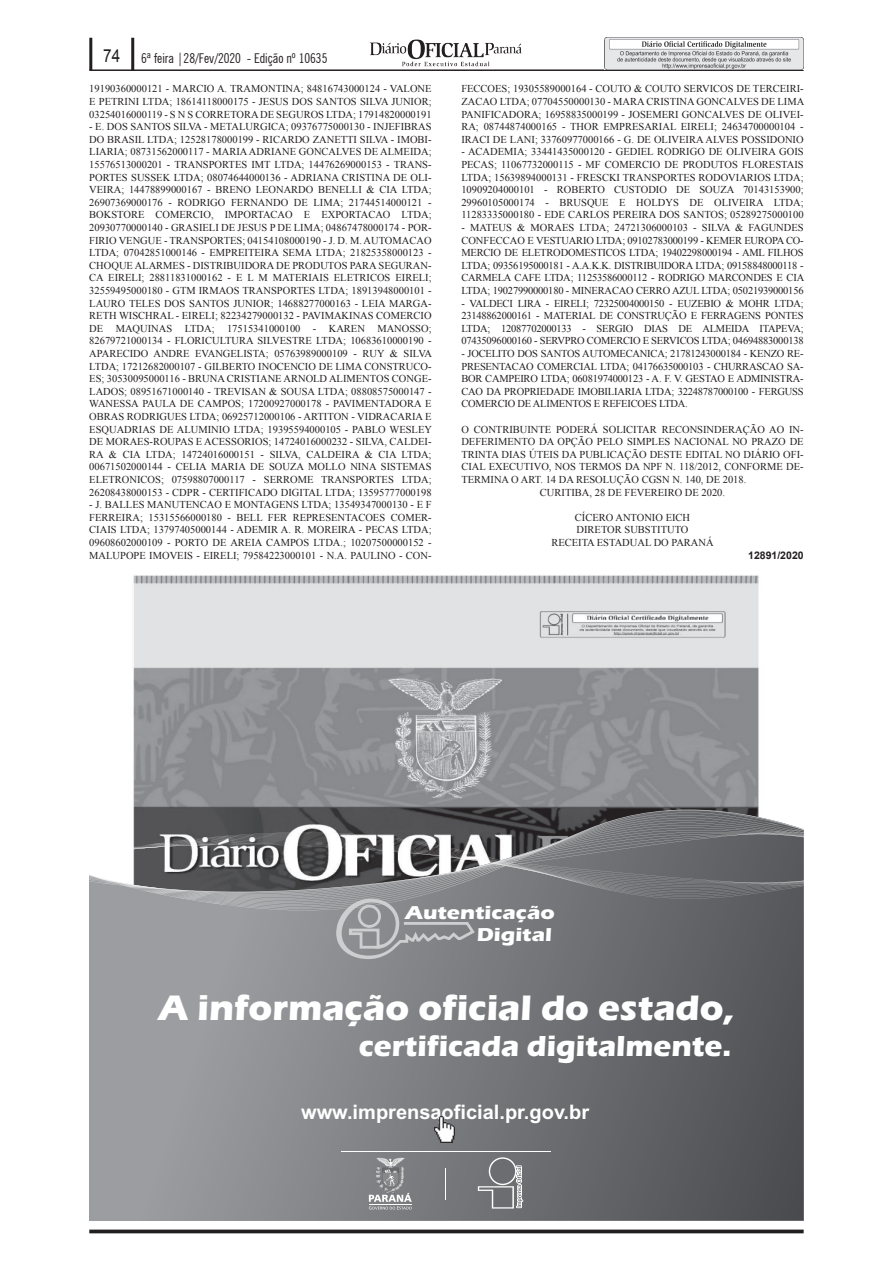
<style>
.page{position:relative;width:893px;height:1263px;background:#fff}
.page>*{position:absolute;margin:0;border:0;box-sizing:border-box;transform-origin:0 0}
.t1{font:700 36.75px "Eras ITC";color:#fff}
.t2{font:700 30px "Eras ITC";color:#fff}
.t3{font:700 19.95px "Arial";color:#fff}
.t4{font:700 19.35px/22.2px "Eras ITC";color:#fff;text-align:right;scale:1.14 1}
.t5{font:condensed 13.5px "News Gothic BT";color:#231f20}
.t6{font:10.5px/12.6px "Times New Roman";color:#231f20;text-align:justify}
.t7{font:700 10.5px "Arial";color:#231f20}
.s1{font-family:"Arial";font-stretch:normal;font-size:18px}
</style>
<div class="page">
<hr style="left:89px;top:38px;width:3px;height:32px;background:#231f20">
<hr style="left:131px;top:38px;width:3px;height:32px;background:#231f20">
<hr style="left:89px;top:69px;width:715px;height:2px;background:#231f20">
<svg style="left:89px;top:1229px;width:715px;height:4px;background:#444041"></svg>
<img style="left:605px;top:38px;width:199px;height:31px">
<img style="left:369px;top:39px;width:153px;height:27px">
<img style="left:133px;top:575px;width:626px;height:214px">
<svg style="left:89px;top:959px;width:715px;height:261px;background:#797a7d"></svg>
<svg style="left:133px;top:789px;width:671px;height:43px;background:#747477"></svg>
<svg style="left:89px;top:832px;width:715px;height:127px;background:#818285"></svg>
<hr style="left:445px;top:1168px;width:1px;height:32px;background:#fff">
<svg style="left:369px;top:1157px;width:43px;height:52px;background:#969799"></svg>
<svg style="left:489px;top:1158px;width:27px;height:26px"></svg>
<div style="left:489px;top:1157px;width:27px;height:28px;border:1px solid #fff;border-radius:50%"></div>
<svg style="left:478px;top:1164px;width:53px;height:45px;background:#848588"></svg>
<hr style="left:341px;top:1151px;width:210px;height:1px;background:#fff">
<img style="left:435px;top:1116px;width:19px;height:26px">
<p class="t5" style="left:103px;top:50px;width:226px"><span class="s1">74</span> 6ª feira |28/Fev/2020 - Edição nº 10635</p>
<p class="t6" style="left:89px;top:82px;width:344px">19190360000121 - MARCIO A. TRAMONTINA; 84816743000124 - VALONE E PETRINI LTDA; 18614118000175 - JESUS DOS SANTOS SILVA JUNIOR; 03254016000119 - S N S CORRETORA DE SEGUROS LTDA; 17914820000191</p>
<p class="t6" style="left:89px;top:120px;width:344px">- E. DOS SANTOS SILVA - METALURGICA; 09376775000130 - INJEFIBRAS DO BRASIL LTDA; 12528178000199 - RICARDO ZANETTI SILVA - IMOBI-LIARIA; 08731562000117 - MARIA ADRIANE GONCALVES DE ALMEIDA; 15576513000201 - TRANSPORTES IMT LTDA; 14476269000153 - TRANS-PORTES SUSSEK LTDA; 08074644000136 - ADRIANA CRISTINA DE OLI-VEIRA; 14478899000167 - BRENO LEONARDO BENELLI &amp; CIA LTDA; 26907369000176 - RODRIGO FERNANDO DE LIMA; 21744514000121 - BOKSTORE COMERCIO, IMPORTACAO E EXPORTACAO LTDA; 20930770000140 - GRASIELI DE JESUS P DE LIMA; 04867478000174 - POR-FIRIO VENGUE - TRANSPORTES; 04154108000190 - J. D. M. AUTOMACAO LTDA; 07042851000146 - EMPREITEIRA SEMA LTDA; 21825358000123 - CHOQUE ALARMES - DISTRIBUIDORA DE PRODUTOS PARA SEGURAN-CA EIRELI; 28811831000162 - E L M MATERIAIS ELETRICOS EIRELI; 32559495000180 - GTM IRMAOS TRANSPORTES LTDA; 18913948000101 - LAURO TELES DOS SANTOS JUNIOR; 14688277000163 - LEIA MARGA-RETH WISCHRAL - EIRELI; 82234279000132 - PAVIMAKINAS COMERCIO DE MAQUINAS LTDA; 17515341000100 - KAREN MANOSSO; 82679721000134 - FLORICULTURA SILVESTRE LTDA; 10683610000190 - APARECIDO ANDRE EVANGELISTA; 05763989000109 - RUY &amp; SILVA LTDA; 17212682000107 - GILBERTO INOCENCIO DE LIMA CONSTRUCO-ES; 30530095000116 - BRUNA CRISTIANE ARNOLD ALIMENTOS CONGE-LADOS; 08951671000140 - TREVISAN &amp; SOUSA LTDA; 08808575000147 - WANESSA PAULA DE CAMPOS; 17200927000178 - PAVIMENTADORA E OBRAS RODRIGUES LTDA; 06925712000106 - ARTITON - VIDRACARIA E ESQUADRIAS DE ALUMINIO LTDA; 19395594000105 - PABLO WESLEY DE MORAES-ROUPAS E ACESSORIOS; 14724016000232 - SILVA, CALDEI-RA &amp; CIA LTDA; 14724016000151 - SILVA, CALDEIRA &amp; CIA LTDA; 00671502000144 - CELIA MARIA DE SOUZA MOLLO NINA SISTEMAS ELETRONICOS; 07598807000117 - SERROME TRANSPORTES LTDA; 26208438000153 - CDPR - CERTIFICADO DIGITAL LTDA; 13595777000198</p>
<p class="t6" style="left:89px;top:498px;width:344px">- J. BALLES MANUTENCAO E MONTAGENS LTDA; 13549347000130 - E F FERREIRA; 15315566000180 - BELL FER REPRESENTACOES COMER-CIAIS LTDA; 13797405000144 - ADEMIR A. R. MOREIRA - PECAS LTDA; 09608602000109 - PORTO DE AREIA CAMPOS LTDA.; 10207500000152 - MALUPOPE IMOVEIS - EIRELI; 79584223000101 - N.A. PAULINO - CON-</p>
<p class="t6" style="left:461px;top:82px;width:344px">FECCOES; 19305589000164 - COUTO &amp; COUTO SERVICOS DE TERCEIRI-ZACAO LTDA; 07704550000130 - MARA CRISTINA GONCALVES DE LIMA PANIFICADORA; 16958835000199 - JOSEMERI GONCALVES DE OLIVEI-RA; 08744874000165 - THOR EMPRESARIAL EIRELI; 24634700000104 - IRACI DE LANI; 33760977000166 - G. DE OLIVEIRA ALVES POSSIDONIO</p>
<p class="t6" style="left:461px;top:145px;width:344px">- ACADEMIA; 33441435000120 - GEDIEL RODRIGO DE OLIVEIRA GOIS PECAS; 11067732000115 - MF COMERCIO DE PRODUTOS FLORESTAIS LTDA; 15639894000131 - FRESCKI TRANSPORTES RODOVIARIOS LTDA; 10909204000101 - ROBERTO CUSTODIO DE SOUZA 70143153900; 29960105000174 - BRUSQUE E HOLDYS DE OLIVEIRA LTDA; 11283335000180 - EDE CARLOS PEREIRA DOS SANTOS; 05289275000100</p>
<p class="t6" style="left:461px;top:221px;width:344px">- MATEUS &amp; MORAES LTDA; 24721306000103 - SILVA &amp; FAGUNDES CONFECCAO E VESTUARIO LTDA; 09102783000199 - KEMER EUROPA CO-MERCIO DE ELETRODOMESTICOS LTDA; 19402298000194 - AML FILHOS LTDA; 09356195000181 - A.A.K.K. DISTRIBUIDORA LTDA; 09158848000118 - CARMELA CAFE LTDA; 11253586000112 - RODRIGO MARCONDES E CIA LTDA; 19027990000180 - MINERACAO CERRO AZUL LTDA; 05021939000156</p>
<p class="t6" style="left:461px;top:297px;width:344px">- VALDECI LIRA - EIRELI; 72325004000150 - EUZEBIO &amp; MOHR LTDA; 23148862000161 - MATERIAL DE CONSTRUÇÃO E FERRAGENS PONTES LTDA; 12087702000133 - SERGIO DIAS DE ALMEIDA ITAPEVA; 07435096000160 - SERVPRO COMERCIO E SERVICOS LTDA; 04694883000138</p>
<p class="t6" style="left:461px;top:347px;width:344px">- JOCELITO DOS SANTOS AUTOMECANICA; 21781243000184 - KENZO RE-PRESENTACAO COMERCIAL LTDA; 04176635000103 - CHURRASCAO SA-BOR CAMPEIRO LTDA; 06081974000123 - A. F. V. GESTAO E ADMINISTRA-CAO DA PROPRIEDADE IMOBILIARIA LTDA; 32248787000100 - FERGUSS COMERCIO DE ALIMENTOS E REFEICOES LTDA.</p>
<p class="t6" style="left:461px;top:423px;width:344px">O CONTRIBUINTE PODERÁ SOLICITAR RECONSINDERAÇÃO AO IN-</p>
<p class="t6" style="left:461px;top:435px;width:344px">DEFERIMENTO DA OPÇÃO PELO SIMPLES NACIONAL NO PRAZO DE</p>
<p class="t6" style="left:461px;top:448px;width:344px">TRINTA DIAS ÚTEIS DA PUBLICAÇÃO DESTE EDITAL NO DIÁRIO OFI-</p>
<p class="t6" style="left:461px;top:460px;width:344px">CIAL EXECUTIVO, NOS TERMOS DA NPF N. 118/2012, CONFORME DE-</p>
<p class="t6" style="left:461px;top:473px;width:287px">TERMINA O ART. 14 DA RESOLUÇÃO CGSN N. 140, DE 2018.</p>
<p class="t6" style="left:540px;top:486px;width:187px">CURITIBA, 28 DE FEVEREIRO DE 2020.</p>
<p class="t6" style="left:551px;top:511px;width:164px;text-align:center">CÍCERO ANTONIO EICH<br>DIRETOR SUBSTITUTO<br>RECEITA ESTADUAL DO PARANÁ</p>
<p class="t7" style="left:748px;top:548px;width:57px">12891/2020</p>
<h3 class="t4" style="left:405px;top:901px;width:133px">Autenticação<br>Digital</h3>
<h1 class="t1" style="left:159px;top:987px;width:577px">A informação oficial do estado,</h1>
<h2 class="t2" style="left:359px;top:1029px;width:374px">certificada digitalmente.</h2>
<h3 class="t3" style="left:301px;top:1098px;width:290px">www.imprensaoficial.pr.gov.br</h3>
</div>
